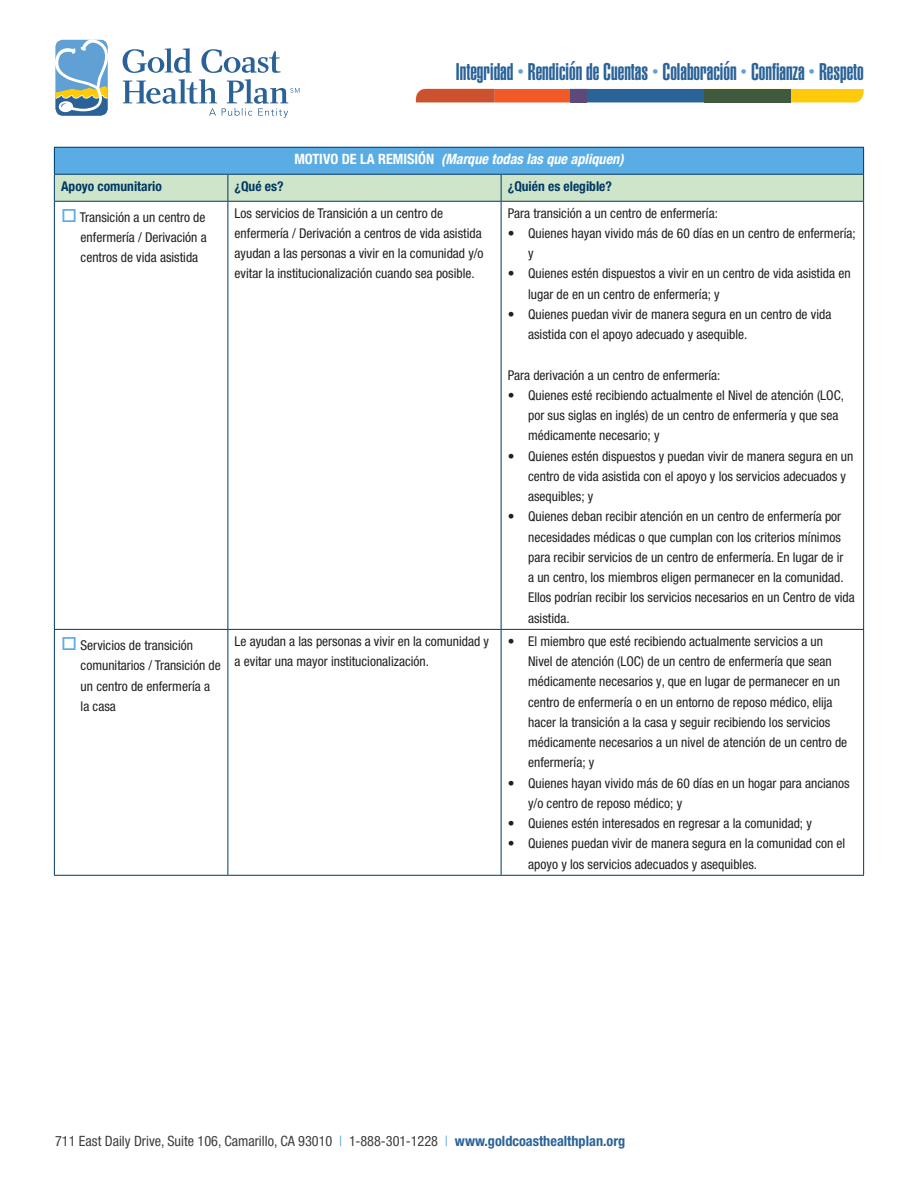
<style>
.page{position:relative;width:918px;height:1188px;background:#fff}
.page>*{position:absolute;margin:0;border:0;box-sizing:border-box;transform-origin:0 0}
.t1{font:23.7px "Helvetica LT Std Ultra Comp";color:#2a6297}
.t2{font:condensed 14.25px "Helvetica Neue";color:#3e3e3f}
.t3{font:italic 700 condensed 14.25px "Helvetica Neue LT Pro";color:#fff}
.t4{font:condensed 13.5px/20.2px "Helvetica Neue LT Pro";color:#231f20}
.t5{font:700 condensed 13.5px "Helvetica Neue LT Pro";color:#003864}
.s1{font-style:normal}
.s2{color:#5aace5}
.s3{font-weight:700;color:#2a6297}
</style>
<div class="page">
<svg style="left:416px;top:89px;width:448px;height:13px;background:#906d49"></svg>
<svg style="left:123px;top:48px;width:158px;height:25px"></svg>
<svg style="left:55px;top:39px;width:53px;height:77px;background:#87adc1"></svg>
<svg style="left:123px;top:79px;width:177px;height:39px"></svg>
<hr style="left:54px;top:147px;width:174px;height:1px;background:#003864">
<hr style="left:228px;top:147px;width:273px;height:1px;background:#003864">
<hr style="left:501px;top:147px;width:363px;height:1px;background:#003864">
<svg style="left:54px;top:148px;width:810px;height:53px;background:#8fc3d3"></svg>
<hr style="left:54px;top:201px;width:174px;height:1px;background:#003864">
<hr style="left:54px;top:202px;width:1px;height:427px;background:#003864">
<hr style="left:228px;top:201px;width:273px;height:1px;background:#003864">
<hr style="left:228px;top:202px;width:1px;height:427px;background:#003864">
<hr style="left:501px;top:201px;width:363px;height:1px;background:#003864">
<hr style="left:501px;top:202px;width:1px;height:427px;background:#003864">
<hr style="left:863px;top:202px;width:1px;height:427px;background:#003864">
<hr style="left:54px;top:629px;width:174px;height:1px;background:#003864">
<hr style="left:54px;top:630px;width:1px;height:245px;background:#003864">
<hr style="left:228px;top:629px;width:273px;height:1px;background:#003864">
<hr style="left:228px;top:630px;width:1px;height:245px;background:#003864">
<hr style="left:501px;top:629px;width:363px;height:1px;background:#003864">
<hr style="left:501px;top:630px;width:1px;height:245px;background:#003864">
<hr style="left:863px;top:630px;width:1px;height:245px;background:#003864">
<hr style="left:54px;top:875px;width:174px;height:1px;background:#003864">
<hr style="left:228px;top:875px;width:273px;height:1px;background:#003864">
<hr style="left:501px;top:875px;width:363px;height:1px;background:#003864">
<h1 class="t1" style="left:456px;top:58px;width:409px">Integridad <sup>•</sup> Rendición de Cuentas <sup>•</sup> Colaboración <sup>•</sup> Confianza <sup>•</sup> Respeto</h1>
<p class="t3" style="left:294px;top:151px;width:331px"><span class="s1">MOTIVO DE LA REMISIÓN</span> (Marque todas las que apliquen)</p>
<p class="t5" style="left:61px;top:178px;width:102px">Apoyo comunitario</p>
<p class="t5" style="left:235px;top:178px;width:50px">¿Qué es?</p>
<p class="t5" style="left:508px;top:178px;width:106px">¿Quién es elegible?</p>
<p class="t4" style="left:81px;top:207px;width:128px;text-align:justify;text-indent:-19px"><span class="s2">□</span> Transición a un centro de enfermería / Derivación a centros de vida asistida</p>
<p class="t4" style="left:235px;top:203px;width:251px">Los servicios de Transición a un centro de enfermería / Derivación a centros de vida asistida ayudan a las personas a vivir en la comunidad y/o evitar la institucionalización cuando sea posible.</p>
<p class="t4" style="left:508px;top:203px;width:212px">Para transición a un centro de enfermería:</p>
<p class="t4" style="left:528px;top:223px;width:329px;text-indent:-20px">• Quienes hayan vivido más de 60 días en un centro de enfermería; y</p>
<p class="t4" style="left:528px;top:263px;width:324px;text-indent:-20px">• Quienes estén dispuestos a vivir en un centro de vida asistida en lugar de en un centro de enfermería; y</p>
<p class="t4" style="left:528px;top:304px;width:305px;text-indent:-20px">• Quienes puedan vivir de manera segura en un centro de vida asistida con el apoyo adecuado y asequible.</p>
<p class="t4" style="left:508px;top:365px;width:214px">Para derivación a un centro de enfermería:</p>
<p class="t4" style="left:528px;top:385px;width:317px;text-indent:-20px">• Quienes esté recibiendo actualmente el Nivel de atención (LOC, por sus siglas en inglés) de un centro de enfermería y que sea médicamente necesario; y</p>
<p class="t4" style="left:528px;top:446px;width:327px;text-indent:-20px">• Quienes estén dispuestos y puedan vivir de manera segura en un centro de vida asistida con el apoyo y los servicios adecuados y asequibles; y</p>
<p class="t4" style="left:528px;top:506px;width:328px;text-indent:-20px">• Quienes deban recibir atención en un centro de enfermería por necesidades médicas o que cumplan con los criterios mínimos para recibir servicios de un centro de enfermería. En lugar de ir<br>a un centro, los miembros eligen permanecer en la comunidad.<br>Ellos podrían recibir los servicios necesarios en un Centro de vida asistida.</p>
<p class="t4" style="left:81px;top:635px;width:142px;text-indent:-19px"><span class="s2">□</span> Servicios de transición comunitarios / Transición de un centro de enfermería a la casa</p>
<p class="t4" style="left:235px;top:631px;width:256px">Le ayudan a las personas a vivir en la comunidad y a evitar una mayor institucionalización.</p>
<p class="t4" style="left:528px;top:631px;width:321px;text-indent:-20px">• El miembro que esté recibiendo actualmente servicios a un Nivel de atención (LOC) de un centro de enfermería que sean médicamente necesarios y, que en lugar de permanecer en un centro de enfermería o en un entorno de reposo médico, elija hacer la transición a la casa y seguir recibiendo los servicios médicamente necesarios a un nivel de atención de un centro de enfermería; y</p>
<p class="t4" style="left:528px;top:772px;width:323px;text-indent:-20px">• Quienes hayan vivido más de 60 días en un hogar para ancianos y/o centro de reposo médico; y</p>
<p class="t4" style="left:508px;top:813px;width:306px">• Quienes estén interesados en regresar a la comunidad; y</p>
<p class="t4" style="left:528px;top:833px;width:319px;text-indent:-20px">• Quienes puedan vivir de manera segura en la comunidad con el apoyo y los servicios adecuados y asequibles.</p>
<p class="t2" style="left:55px;top:1133px;width:572px">711 East Daily Drive, Suite 106, Camarillo, CA 93010 <span class="s2">|</span> 1-888-301-1228 <span class="s2">|</span> <span class="s3">www.goldcoasthealthplan.org</span></p>
</div>
